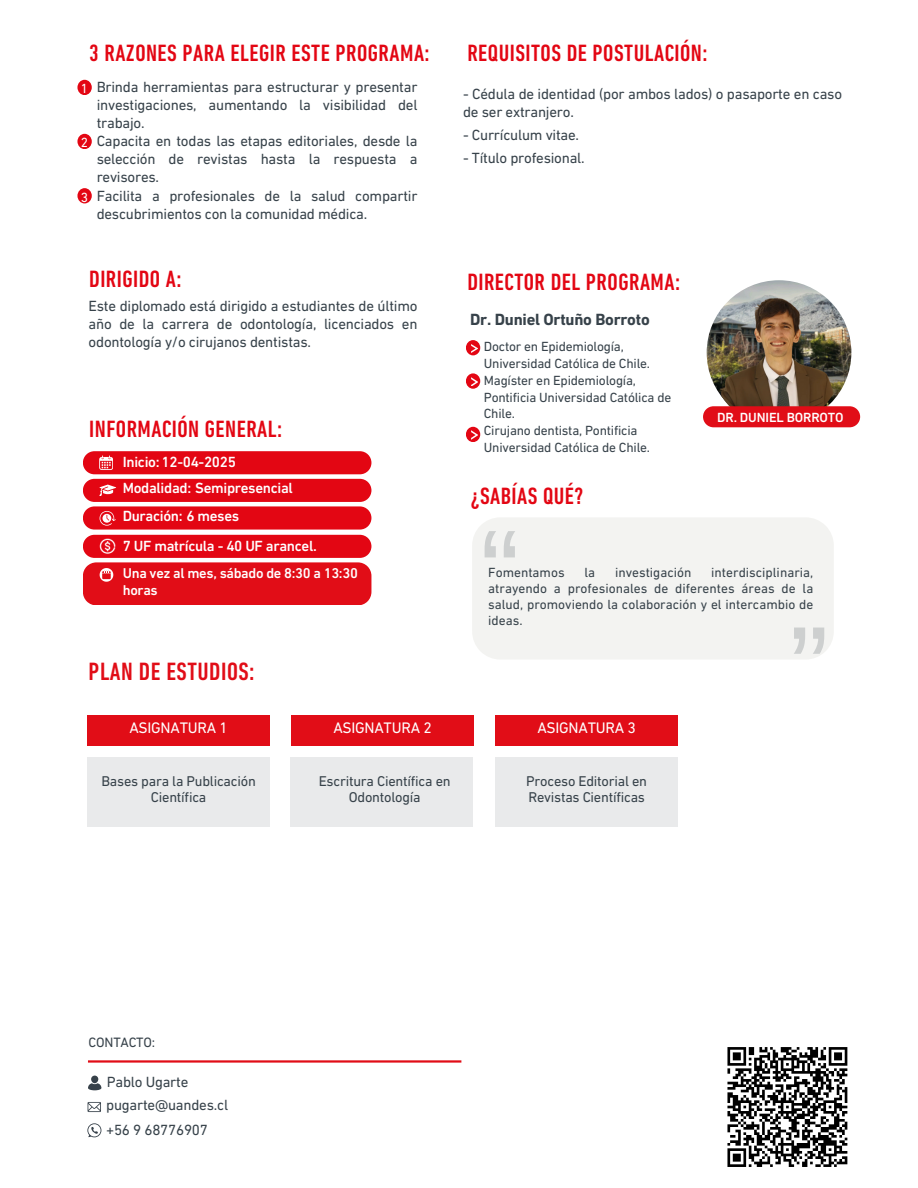
<style>
.page{position:relative;width:918px;height:1188px;background:#fff}
.page>*{position:absolute;margin:0;border:0;box-sizing:border-box;transform-origin:0 0}
.t1{font:118.2px "Arimo";color:#37424a}
.t2{font:117.75px "Arimo";color:#37424a}
.t3{font:500 condensed 25.5px "DIN Next LT Pro";letter-spacing:.02em;color:#e10d17}
.t4{font:500 condensed 24px "DIN Next LT Pro";letter-spacing:.02em;color:#e30613}
.t5{font:700 16.5px "DIN Next LT Pro";letter-spacing:-.015em;color:#37424a}
.t6{font:15.45px "DIN Next LT Pro";letter-spacing:-.015em;color:#fff}
.t7{font:15px/18px "DIN Next LT Pro";letter-spacing:-.015em;color:#37424a;text-align:justify}
.t8{font:500 15px "DIN Next LT Pro";letter-spacing:-.02em;color:#fff}
.t9{font:14.4px/15.8px "DIN Next LT Pro";letter-spacing:-.015em;color:#37424a;text-align:center}
.t10{font:500 14.4px/16.8px "DIN Next LT Pro";letter-spacing:-.02em;color:#fff}
.t11{font:13.8px "DIN Next LT Pro";letter-spacing:-.015em;color:#37424a}
.t12{font:13.5px/16.8px "DIN Next LT Pro";letter-spacing:-.015em;color:#37424a}
.t13{font:500 13.5px "DIN Next LT Pro";letter-spacing:-.01em;color:#fff}
.t14{font:13.5px "DIN Next LT Pro";color:#fff}
</style>
<div class="page">
<div style="left:91px;top:1076px;width:7px;height:7px;background:#37414a;border-radius:50%"></div>
<svg style="left:88px;top:1083px;width:13px;height:7px"></svg>
<svg style="left:88px;top:1102px;width:13px;height:10px"></svg>
<svg style="left:87px;top:1123px;width:14px;height:14px"></svg>
<hr style="left:88px;top:1060px;width:373px;height:3px;background:#e10d17">
<div style="left:83px;top:451px;width:288px;height:23px;background:#e30613;border-radius:12px"></div>
<div style="left:83px;top:479px;width:288px;height:23px;background:#e30613;border-radius:12px"></div>
<div style="left:83px;top:506px;width:288px;height:24px;background:#e30613;border-radius:12px"></div>
<div style="left:83px;top:535px;width:288px;height:23px;background:#e30613;border-radius:12px"></div>
<svg style="left:99px;top:456px;width:14px;height:14px"></svg>
<svg style="left:99px;top:485px;width:17px;height:11px"></svg>
<svg style="left:100px;top:511px;width:15px;height:15px"></svg>
<img style="left:99px;top:538px;width:17px;height:16px">
<div style="left:472px;top:518px;width:362px;height:141px;background:#f3f3f1"></div>
<div style="left:87px;top:715px;width:183px;height:31px;background:#e10d17"></div>
<div style="left:291px;top:715px;width:183px;height:31px;background:#e10d17"></div>
<div style="left:495px;top:715px;width:183px;height:31px;background:#e10d17"></div>
<div style="left:495px;top:757px;width:183px;height:69px;background:#e9eaeb"></div>
<div style="left:290px;top:757px;width:183px;height:69px;background:#e9eaeb"></div>
<div style="left:88px;top:757px;width:182px;height:69px;background:#e9eaeb"></div>
<img style="left:707px;top:280px;width:144px;height:145px;border-radius:50%">
<img style="left:711px;top:296px;width:131px;height:131px;border-radius:50%">
<div style="left:703px;top:406px;width:157px;height:21px;background:#e10d17;border-radius:11px"></div>
<div style="left:466px;top:340px;width:14px;height:15px;background:#e30613;border-radius:50%"></div>
<svg style="left:471px;top:340px;width:6px;height:12px"></svg>
<svg style="left:466px;top:373px;width:14px;height:16px"></svg>
<svg style="left:471px;top:373px;width:6px;height:13px"></svg>
<div style="left:83px;top:562px;width:288px;height:43px;background:#e10d17"></div>
<div style="left:77px;top:80px;width:15px;height:15px;background:#e30613;border-radius:50%"></div>
<div style="left:77px;top:134px;width:15px;height:15px;background:#e30613;border-radius:50%"></div>
<div style="left:77px;top:188px;width:15px;height:15px;background:#e30613;border-radius:50%"></div>
<div style="left:466px;top:427px;width:14px;height:15px;background:#e30613;border-radius:50%"></div>
<svg style="left:471px;top:427px;width:6px;height:12px"></svg>
<svg style="left:727px;top:1047px;width:121px;height:120px"></svg>
<h4 class="t4" style="left:89px;top:43px;width:342px">3 RAZONES PARA ELEGIR ESTE PROGRAMA:</h4>
<h4 class="t4" style="left:467px;top:43px;width:242px">REQUISITOS DE POSTULACIÓN:</h4>
<p class="t14" style="left:81px;top:83px;width:9px">1</p>
<p class="t14" style="left:81px;top:137px;width:9px">2</p>
<h5 class="t14" style="left:81px;top:192px;width:9px">3</h5>
<h3 class="t7" style="left:97px;top:80px;width:322px">Brinda herramientas para estructurar y presentar investigaciones, aumentando la visibilidad del trabajo.</h3>
<h3 class="t7" style="left:463px;top:87px;width:381px">- Cédula de identidad (por ambos lados) o pasaporte en caso de ser extranjero.</h3>
<h2 class="t7" style="left:463px;top:128px;width:118px">- Currículum vitae.</h2>
<p class="t7" style="left:463px;top:150px;width:123px">- Título profesional.</p>
<p class="t7" style="left:97px;top:134px;width:322px">Capacita en todas las etapas editoriales, desde la selección de revistas hasta la respuesta a revisores.</p>
<h1 class="t7" style="left:97px;top:188px;width:322px">Facilita a profesionales de la salud compartir descubrimientos con la comunidad médica.</h1>
<h1 class="t4" style="left:89px;top:269px;width:94px">DIRIGIDO A:</h1>
<p class="t4" style="left:467px;top:272px;width:214px">DIRECTOR DEL PROGRAMA:</p>
<h4 class="t7" style="left:89px;top:298px;width:330px">Este diplomado está dirigido a estudiantes de último año de la carrera de odontología, licenciados en odontología y/o cirujanos dentistas.</h4>
<h1 class="t4" style="left:89px;top:419px;width:195px">INFORMACIÓN GENERAL:</h1>
<h3 class="t8" style="left:123px;top:455px;width:115px">Inicio:12-04-2025</h3>
<h3 class="t8" style="left:123px;top:482px;width:172px">Modalidad: Semipresencial</h3>
<p class="t8" style="left:123px;top:510px;width:118px">Duración: 6 meses</p>
<h3 class="t8" style="left:123px;top:540px;width:196px">7 UF matrícula - 40 UF arancel.</h3>
<p class="t5" style="left:470px;top:312px;width:181px">Dr. Duniel Ortuño Borroto</p>
<h3 class="t12" style="left:484px;top:339px;width:168px">Doctor en Epidemiología,<br>Universidad Católica de Chile.</h3>
<p class="t12" style="left:484px;top:373px;width:189px">Magíster en Epidemiología,<br>Pontificia Universidad Católica de<br>Chile.</p>
<p class="t12" style="left:484px;top:424px;width:168px">Cirujano dentista, Pontificia<br>Universidad Católica de Chile.</p>
<h4 class="t4" style="left:470px;top:486px;width:115px">¿SABÍAS QUÉ?</h4>
<h1 class="t1" style="left:480px;top:505px;width:41px">“</h1>
<p class="t13" style="left:717px;top:412px;width:128px">DR. DUNIEL BORROTO</p>
<p class="t10" style="left:123px;top:566px;width:237px">Una vez al mes, sábado de 8:30 a 13:30 horas</p>
<p class="t3" style="left:89px;top:660px;width:168px">PLAN DE ESTUDIOS:</p>
<h3 class="t12" style="left:488px;top:566px;width:78px">Fomentamos</h3>
<h3 class="t12" style="left:584px;top:566px;width:12px">la</h3>
<h3 class="t12" style="left:615px;top:566px;width:78px">investigación</h3>
<h3 class="t12" style="left:488px;top:566px;width:327px;line-height:15.8px;text-align:justify;text-indent:223px">interdisciplinaria, atrayendo a profesionales de diferentes áreas de la salud, promoviendo la colaboración y el intercambio de</h3>
<h3 class="t12" style="left:488px;top:613px;width:36px">ideas.</h3>
<h2 class="t2" style="left:829px;top:679px;width:41px;rotate:180deg">“</h2>
<p class="t6" style="left:129px;top:721px;width:100px">ASIGNATURA 1</p>
<h3 class="t6" style="left:333px;top:721px;width:100px">ASIGNATURA 2</h3>
<p class="t6" style="left:537px;top:721px;width:100px">ASIGNATURA 3</p>
<h1 class="t9" style="left:102px;top:774px;width:156px">Bases para la Publicación<br>Científica</h1>
<h1 class="t9" style="left:526px;top:774px;width:122px;text-align:left">Proceso Editorial en<br>Revistas Científicas</h1>
<p class="t9" style="left:319px;top:774px;width:133px">Escritura Científica en<br>Odontología</p>
<p class="t11" style="left:89px;top:1037px;width:68px">CONTACTO:</p>
<h1 class="t7" style="left:107px;top:1075px;width:83px">Pablo Ugarte</h1>
<h2 class="t7" style="left:106px;top:1097px;width:124px">pugarte@uandes.cl</h2>
<p class="t7" style="left:106px;top:1122px;width:103px">+56 9 68776907</p>
</div>
